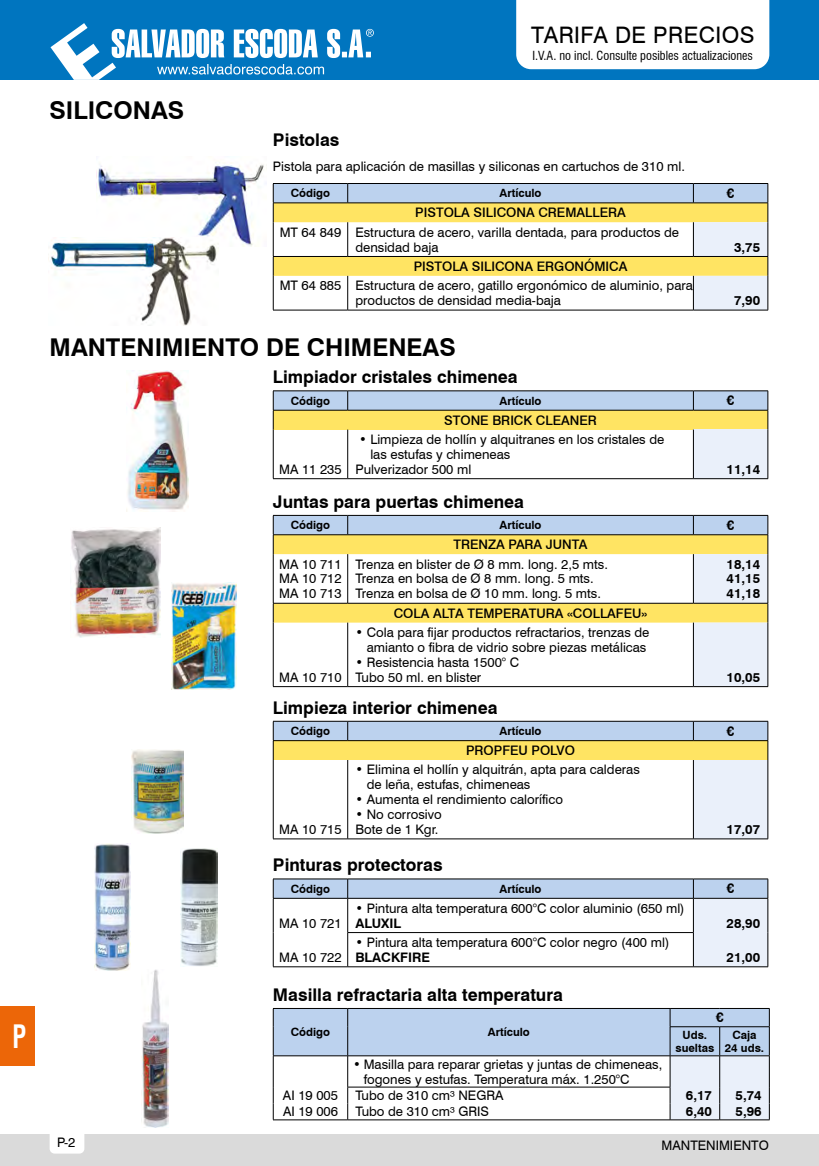
<style>
.page{position:relative;width:819px;height:1166px;background:#fff}
.page>*{position:absolute;margin:0;border:0;box-sizing:border-box;transform-origin:0 0}
.t1{font:700 condensed 31.5px "Swiss 721 BT";color:#fff;scale:.8 1}
.t2{font:700 24.5px "Swiss 721 BT";color:#000}
.t3{font:22.75px "Swiss 721 BT";letter-spacing:.02em;color:#000}
.t4{font:700 17.5px "Swiss 721 BT";color:#000}
.t5{font:13.12px/14.9px "Swiss 721 BT";color:#000}
.t6{font:500 13.12px "Swiss 721 BT";color:#000}
.t7{font:700 13.12px/14.9px "Swiss 721 BT";color:#000;text-align:justify}
.t8{font:condensed 12.25px "Swiss 721 BT";color:#000}
.t9{font:700 11.38px/13px "Swiss 721 BT";color:#000;text-align:center}
</style>
<div class="page">
<div style="left:0;top:1134px;width:819px;height:32px;background:#dadada"></div>
<svg style="left:50px;top:1134px;width:34px;height:19px"></svg>
<div style="left:0;top:0;width:819px;height:79px;background:#0075bf"></div>
<svg style="left:50px;top:23px;width:324px;height:57px"></svg>
<div style="left:516px;top:0;width:253px;height:69px;background:#fff"></div>
<div style="left:0;top:1006px;width:35px;height:59px;background:#ec6608"></div>
<hr style="left:348px;top:310px;width:345px;height:1px;background:#000">
<hr style="left:273px;top:310px;width:75px;height:1px;background:#000">
<hr style="left:693px;top:310px;width:75px;height:1px;background:#000">
<svg style="left:273px;top:183px;width:495px;height:127px"></svg>
<div style="left:693px;top:429px;width:74px;height:50px;background:#eaf0fa"></div>
<hr style="left:348px;top:478px;width:345px;height:1px;background:#000">
<hr style="left:273px;top:429px;width:1px;height:49px;background:#000">
<hr style="left:347px;top:429px;width:1px;height:49px;background:#000">
<hr style="left:273px;top:478px;width:75px;height:1px;background:#000">
<hr style="left:693px;top:429px;width:1px;height:49px;background:#000">
<hr style="left:767px;top:429px;width:1px;height:49px;background:#000">
<hr style="left:693px;top:478px;width:75px;height:1px;background:#000">
<hr style="left:273px;top:390px;width:75px;height:1px;background:#000">
<hr style="left:348px;top:390px;width:345px;height:1px;background:#000">
<hr style="left:693px;top:390px;width:75px;height:1px;background:#000">
<svg style="left:273px;top:391px;width:495px;height:38px;background:#d4d2a1"></svg>
<hr style="left:348px;top:686px;width:345px;height:1px;background:#000">
<hr style="left:273px;top:686px;width:75px;height:1px;background:#000">
<hr style="left:693px;top:686px;width:75px;height:1px;background:#000">
<svg style="left:273px;top:515px;width:495px;height:171px"></svg>
<div style="left:693px;top:760px;width:74px;height:79px;background:#eaf0fa"></div>
<hr style="left:348px;top:838px;width:345px;height:1px;background:#000">
<hr style="left:273px;top:760px;width:1px;height:78px;background:#000">
<hr style="left:347px;top:760px;width:1px;height:78px;background:#000">
<hr style="left:273px;top:838px;width:75px;height:1px;background:#000">
<hr style="left:693px;top:760px;width:1px;height:78px;background:#000">
<hr style="left:767px;top:760px;width:1px;height:78px;background:#000">
<hr style="left:693px;top:838px;width:75px;height:1px;background:#000">
<svg style="left:273px;top:721px;width:495px;height:39px;background:#d3d09e"></svg>
<hr style="left:273px;top:878px;width:75px;height:1px;background:#000">
<hr style="left:348px;top:878px;width:345px;height:1px;background:#000">
<hr style="left:693px;top:878px;width:75px;height:1px;background:#000">
<svg style="left:273px;top:879px;width:495px;height:88px"></svg>
<hr style="left:273px;top:898px;width:75px;height:1px;background:#000">
<hr style="left:348px;top:898px;width:345px;height:1px;background:#000">
<hr style="left:693px;top:898px;width:75px;height:1px;background:#000">
<hr style="left:347px;top:932px;width:346px;height:1px;background:#000">
<svg style="left:273px;top:1008px;width:497px;height:112px"></svg>
<hr style="left:669px;top:1026px;width:50px;height:1px;background:#000">
<hr style="left:719px;top:1026px;width:50px;height:1px;background:#000">
<img style="left:128px;top:371px;width:60px;height:139px">
<img style="left:171px;top:583px;width:65px;height:106px">
<img style="left:132px;top:750px;width:51px;height:83px">
<img style="left:96px;top:162px;width:168px;height:85px">
<img style="left:48px;top:238px;width:170px;height:87px">
<img style="left:142px;top:969px;width:26px;height:158px">
<img style="left:94px;top:843px;width:36px;height:127px">
<img style="left:71px;top:528px;width:89px;height:110px">
<img style="left:181px;top:848px;width:36px;height:118px">
<h1 class="t1" style="left:13px;top:1017px;width:19px">P</h1>
<h2 class="t2" style="left:50px;top:96px;width:136px">SILICONAS</h2>
<h3 class="t3" style="left:531px;top:21px;width:225px">TARIFA DE PRECIOS</h3>
<p class="t8" style="left:532px;top:48px;width:222px">I.V.A. no incl. Consulte posibles actualizaciones</p>
<h3 class="t4" style="left:273px;top:129px;width:68px">Pistolas</h3>
<p class="t5" style="left:273px;top:159px;width:413px">Pistola para aplicación de masillas y siliconas en cartuchos de 310 ml.</p>
<p class="t9" style="left:291px;top:187px;width:41px">Código</p>
<p class="t9" style="left:499px;top:187px;width:43px">Artículo</p>
<p class="t7" style="left:726px;top:186px;width:9px">¤</p>
<p class="t6" style="left:415px;top:205px;width:212px">PISTOLA SILICONA CREMALLERA</p>
<p class="t5" style="left:355px;top:224px;width:325px;text-indent:-76px">MT 64 849 Estructura de acero, varilla dentada, para productos de densidad baja</p>
<p class="t7" style="left:734px;top:239px;width:28px">3,75</p>
<p class="t6" style="left:413px;top:258px;width:215px">PISTOLA SILICONA ERGONÓMICA</p>
<p class="t5" style="left:355px;top:278px;width:339px;text-indent:-76px">MT 64 885 Estructura de acero, gatillo ergonómico de aluminio, para productos de densidad media-baja</p>
<p class="t7" style="left:734px;top:293px;width:28px">7,90</p>
<h2 class="t2" style="left:50px;top:333px;width:407px">MANTENIMIENTO DE CHIMENEAS</h2>
<h3 class="t4" style="left:273px;top:366px;width:246px">Limpiador cristales chimenea</h3>
<p class="t9" style="left:291px;top:394px;width:41px">Código</p>
<p class="t9" style="left:499px;top:394px;width:43px">Artículo</p>
<p class="t7" style="left:726px;top:393px;width:9px">¤</p>
<p class="t6" style="left:444px;top:412px;width:154px">STONE BRICK CLEANER</p>
<p class="t5" style="left:279px;top:461px;width:64px">MA 11 235</p>
<p class="t5" style="left:359px;top:432px;width:307px">• Limpieza de hollín y alquitranes en los cristales de</p>
<p class="t5" style="left:370px;top:447px;width:141px">las estufas y chimeneas</p>
<p class="t5" style="left:355px;top:461px;width:117px">Pulverizador 500 ml</p>
<p class="t7" style="left:726px;top:461px;width:35px">11,14</p>
<h3 class="t4" style="left:273px;top:491px;width:252px">Juntas para puertas chimenea</h3>
<p class="t9" style="left:291px;top:518px;width:41px">Código</p>
<p class="t9" style="left:499px;top:518px;width:43px">Artículo</p>
<p class="t7" style="left:726px;top:517px;width:9px">¤</p>
<p class="t6" style="left:453px;top:536px;width:136px">TRENZA PARA JUNTA</p>
<p class="t5" style="left:279px;top:556px;width:64px;text-align:justify">MA 10 711<br>MA 10 712<br>MA 10 713</p>
<p class="t5" style="left:355px;top:556px;width:254px">Trenza en blister de Ø 8 mm. long. 2,5 mts.<br>Trenza en bolsa de Ø 8 mm. long. 5 mts.<br>Trenza en bolsa de Ø 10 mm. long. 5 mts.</p>
<p class="t7" style="left:726px;top:556px;width:35px">18,14<br>41,15<br>41,18</p>
<p class="t6" style="left:394px;top:605px;width:255px">COLA ALTA TEMPERATURA «COLLAFEU»</p>
<p class="t5" style="left:279px;top:669px;width:64px">MA 10 710</p>
<p class="t5" style="left:355px;top:625px;width:295px;text-align:right">• Cola para fijar productos refractarios, trenzas de amianto o fibra de vidrio sobre piezas metálicas</p>
<p class="t5" style="left:355px;top:654px;width:165px">• Resistencia hasta 1500° C<br>Tubo 50 ml. en blister</p>
<p class="t7" style="left:726px;top:669px;width:35px">10,05</p>
<h3 class="t4" style="left:273px;top:697px;width:226px">Limpieza interior chimenea</h3>
<p class="t9" style="left:291px;top:724px;width:41px">Código</p>
<p class="t9" style="left:499px;top:724px;width:43px">Artículo</p>
<p class="t7" style="left:726px;top:723px;width:9px">¤</p>
<p class="t6" style="left:466px;top:742px;width:110px">PROPFEU POLVO</p>
<p class="t5" style="left:279px;top:822px;width:64px">MA 10 715</p>
<p class="t5" style="left:367px;top:762px;width:275px;text-indent:-11px">• Elimina el hollín y alquitrán, apta para calderas de leña, estufas, chimeneas</p>
<p class="t5" style="left:355px;top:792px;width:209px">• Aumenta el rendimiento calorífico</p>
<p class="t5" style="left:355px;top:807px;width:88px">• No corrosivo<br>Bote de 1 Kgr.</p>
<p class="t7" style="left:726px;top:822px;width:35px">17,07</p>
<h3 class="t4" style="left:273px;top:854px;width:171px">Pinturas protectoras</h3>
<p class="t9" style="left:291px;top:882px;width:41px">Código</p>
<p class="t9" style="left:499px;top:882px;width:43px">Artículo</p>
<p class="t7" style="left:726px;top:881px;width:9px">¤</p>
<p class="t5" style="left:279px;top:915px;width:64px">MA 10 721</p>
<p class="t5" style="left:355px;top:900px;width:331px">• Pintura alta temperatura 600°C color aluminio (650 ml)</p>
<p class="t7" style="left:355px;top:915px;width:47px">ALUXIL</p>
<p class="t7" style="left:726px;top:915px;width:35px">28,90</p>
<p class="t5" style="left:355px;top:935px;width:315px">• Pintura alta temperatura 600°C color negro (400 ml)</p>
<p class="t7" style="left:355px;top:949px;width:76px">BLACKFIRE</p>
<p class="t7" style="left:726px;top:949px;width:35px">21,00</p>
<h3 class="t4" style="left:273px;top:984px;width:291px">Masilla refractaria alta temperatura</h3>
<p class="t9" style="left:291px;top:1025px;width:41px">Código</p>
<p class="t9" style="left:488px;top:1025px;width:43px">Artículo</p>
<p class="t5" style="left:279px;top:949px;width:64px">MA 10 722</p>
<p class="t7" style="left:716px;top:1010px;width:9px">¤</p>
<p class="t9" style="left:675px;top:1028px;width:40px">Uds. sueltas</p>
<p class="t9" style="left:724px;top:1028px;width:41px">Caja<br>24 uds.</p>
<p class="t5" style="left:364px;top:1056px;width:300px;text-indent:-10px">• Masilla para reparar grietas y juntas de chimeneas, fogones y estufas. Temperatura máx. 1.250°C</p>
<p class="t5" style="left:283px;top:1088px;width:56px">AI 19 005</p>
<p class="t5" style="left:355px;top:1088px;width:149px">Tubo de 310 cm³ NEGRA</p>
<p class="t7" style="left:686px;top:1088px;width:28px">6,17</p>
<p class="t7" style="left:735px;top:1088px;width:28px">5,74</p>
<p class="t5" style="left:283px;top:1104px;width:56px">AI 19 006</p>
<p class="t5" style="left:355px;top:1104px;width:135px">Tubo de 310 cm³ GRIS</p>
<p class="t7" style="left:686px;top:1104px;width:28px">6,40</p>
<p class="t7" style="left:735px;top:1104px;width:28px">5,96</p>
<p class="t5" style="left:57px;top:1134px;width:20px">P-2</p>
<p class="t5" style="left:661px;top:1138px;width:109px">MANTENIMIENTO</p>
</div>
